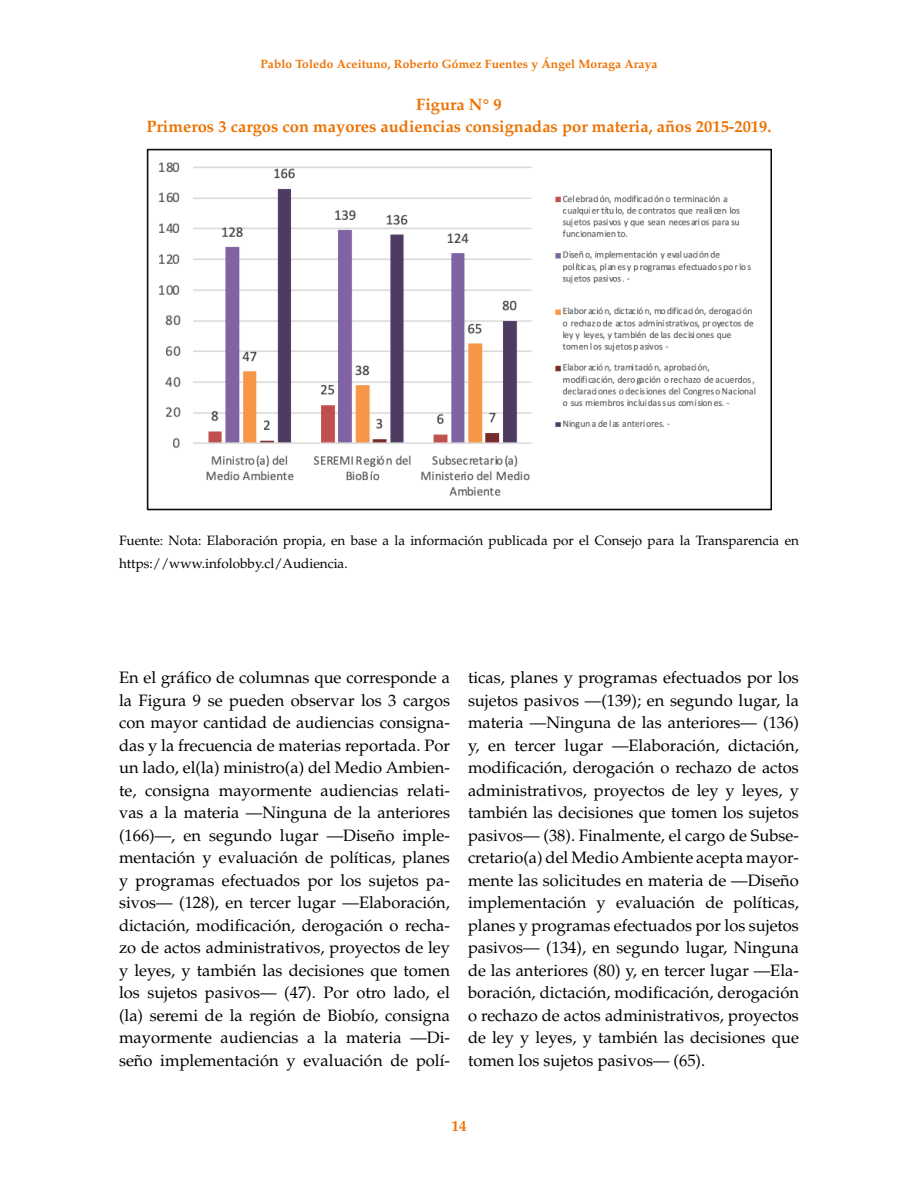
<style>
.page{position:relative;width:918px;height:1188px;background:#fff}
.page>*{position:absolute;margin:0;border:0;box-sizing:border-box;transform-origin:0 0}
.t1{font:16.5px/22.5px "Palatino LT Std";color:#000;text-align:justify}
.Titulo_tabla_color_n{font:700 16.5px/22.5px "Palatino LT Std";color:#ee7203;text-align:center}
.t2{font:700 15px "Palatino LT Std";color:#ee7203}
.Fuente{font:13.5px/22.5px "Palatino LT Std";color:#000}
.t3{font:700 12px "Palatino LT Std";letter-spacing:.01em;color:#ee7203}
</style>
<div class="page">
<img style="left:146px;top:149px;width:626px;height:362px">
<p class="t3" style="left:260px;top:57px;width:399px">Pablo Toledo Aceituno, Roberto Gómez Fuentes y Ángel Moraga Araya</p>
<p class="Titulo_tabla_color_n" style="left:146px;top:93px;width:627px">Figura N° 9<br>Primeros 3 cargos con mayores audiencias consignadas por materia, años 2015-2019.</p>
<p class="Fuente" style="left:119px;top:530px;width:681px">Fuente: Nota: Elaboración propia, en base a la información publicada por el Consejo para la Transparencia en https://www.infolobby.cl/Audiencia.</p>
<p class="t1" style="left:119px;top:667px;width:332px">En el gráfico de columnas que corresponde a la Figura 9 se pueden observar los 3 cargos con mayor cantidad de audiencias consigna&shy;das y la frecuencia de materias reportada. Por un lado, el(la) ministro(a) del Medio Ambien&shy;te, consigna mayormente audiencias relati&shy;vas a la materia —Ninguna de la anteriores (166)—, en segundo lugar —Diseño imple&shy;mentación y evaluación de políticas, planes y programas efectuados por los sujetos pa&shy;sivos— (128), en tercer lugar —Elaboración, dictación, modificación, derogación o recha&shy;zo de actos administrativos, proyectos de ley y leyes, y también las decisiones que tomen los sujetos pasivos— (47). Por otro lado, el (la) seremi de la región de Biobío, consigna mayormente audiencias a la materia —Di&shy;seño implementación y evaluación de polí-</p>
<p class="t1" style="left:468px;top:667px;width:332px">ticas, planes y programas efectuados por los sujetos pasivos —(139); en segundo lugar, la materia —Ninguna de las anteriores— (136) y, en tercer lugar —Elaboración, dictación, modificación, derogación o rechazo de actos administrativos, proyectos de ley y leyes, y también las decisiones que tomen los sujetos pasivos— (38). Finalmente, el cargo de Subse&shy;cretario(a) del Medio Ambiente acepta mayor&shy;mente las solicitudes en materia de —Diseño implementación y evaluación de políticas, planes y programas efectuados por los sujetos pasivos— (134), en segundo lugar, Ninguna de las anteriores (80) y, en tercer lugar —Ela&shy;boración, dictación, modificación, derogación o rechazo de actos administrativos, proyectos de ley y leyes, y también las decisiones que tomen los sujetos pasivos— (65).</p>
<p class="t2" style="left:451px;top:1117px;width:17px">14</p>
</div>
